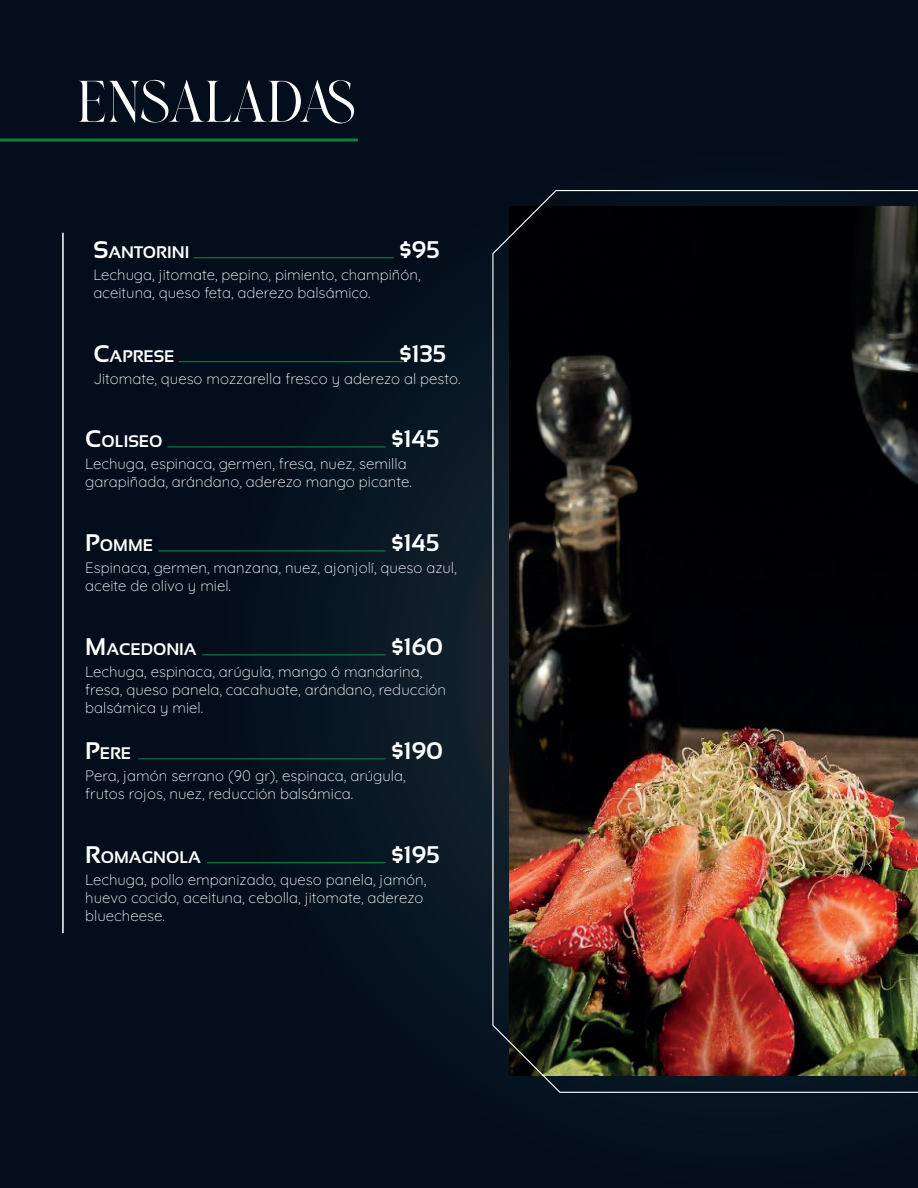
<style>
.page{position:relative;width:918px;height:1188px;background:#fff}
.page>*{position:absolute;margin:0;border:0;box-sizing:border-box;transform-origin:0 0}
.t1{font:58.5px "Brand";letter-spacing:-.03em;color:#fff}
.t2{font:700 24px "Sansation";color:#fff}
.t3{font:700 16.8px "Sansation";color:#fff}
.t4{font:300 15px/18px "Quicksand";color:#fff}
.s1{font-size:24px}
</style>
<div class="page">
<div style="left:0;top:0;width:918px;height:1188px;background:linear-gradient(to right,#040f1c,#04101d)"></div>
<hr style="left:194px;top:257px;width:200px;height:1px;background:#11803f">
<hr style="left:179px;top:361px;width:224px;height:1px;background:#11803f">
<hr style="left:167px;top:446px;width:219px;height:1px;background:#11803f">
<hr style="left:158px;top:550px;width:228px;height:1px;background:#11803f">
<hr style="left:202px;top:654px;width:184px;height:1px;background:#11803f">
<hr style="left:138px;top:758px;width:248px;height:1px;background:#11803f">
<hr style="left:0;top:139px;width:358px;height:3px;background:#0e7f3e">
<hr style="left:207px;top:862px;width:179px;height:1px;background:#11803f">
<hr style="left:62px;top:233px;width:2px;height:700px;background:#fff">
<img style="left:492px;top:189px;width:426px;height:904px">
<h1 class="t1" style="left:76px;top:75px;width:280px">ENSALADAS</h1>
<p class="t3" style="left:93px;top:243px;width:98px"><span class="s1">S</span>ANTORINI</p>
<h2 class="t2" style="left:399px;top:236px;width:42px">$95</h2>
<p class="t4" style="left:93px;top:264px;width:329px">Lechuga, jitomate, pepino, pimiento, champiñón, aceituna, queso feta, aderezo balsámico.</p>
<p class="t3" style="left:93px;top:346px;width:83px"><span class="s1">C</span>APRESE</p>
<h2 class="t2" style="left:399px;top:340px;width:48px">$135</h2>
<p class="t4" style="left:93px;top:368px;width:369px">Jitomate, queso mozzarella fresco y aderezo al pesto.</p>
<p class="t3" style="left:85px;top:432px;width:79px"><span class="s1">C</span>OLISEO</p>
<h2 class="t2" style="left:391px;top:425px;width:49px">$145</h2>
<p class="t4" style="left:85px;top:454px;width:328px">Lechuga, espinaca, germen, fresa, nuez, semilla garapiñada, arándano, aderezo mango picante.</p>
<p class="t3" style="left:85px;top:536px;width:69px"><span class="s1">P</span>OMME</p>
<h2 class="t2" style="left:391px;top:529px;width:49px">$145</h2>
<p class="t4" style="left:85px;top:558px;width:373px">Espinaca, germen, manzana, nuez, ajonjolí, queso azul, aceite de olivo y miel.</p>
<p class="t3" style="left:85px;top:640px;width:113px"><span class="s1">M</span>ACEDONIA</p>
<h2 class="t2" style="left:391px;top:633px;width:53px">$160</h2>
<p class="t4" style="left:85px;top:661px;width:362px">Lechuga, espinaca, arúgula, mango ó mandarina, fresa, queso panela, cacahuate, arándano, reducción balsámica y miel.</p>
<p class="t3" style="left:85px;top:744px;width:47px"><span class="s1">P</span>ERE</p>
<h2 class="t2" style="left:391px;top:737px;width:53px">$190</h2>
<p class="t4" style="left:85px;top:765px;width:322px">Pera, jamón serrano (90 gr), espinaca, arúgula, frutos rojos, nuez, reducción balsámica.</p>
<p class="t3" style="left:85px;top:847px;width:117px"><span class="s1">R</span>OMAGNOLA</p>
<h2 class="t2" style="left:391px;top:841px;width:50px">$195</h2>
<p class="t4" style="left:85px;top:869px;width:343px">Lechuga, pollo empanizado, queso panela, jamón, huevo cocido, aceituna, cebolla, jitomate, aderezo bluecheese.</p>
</div>
